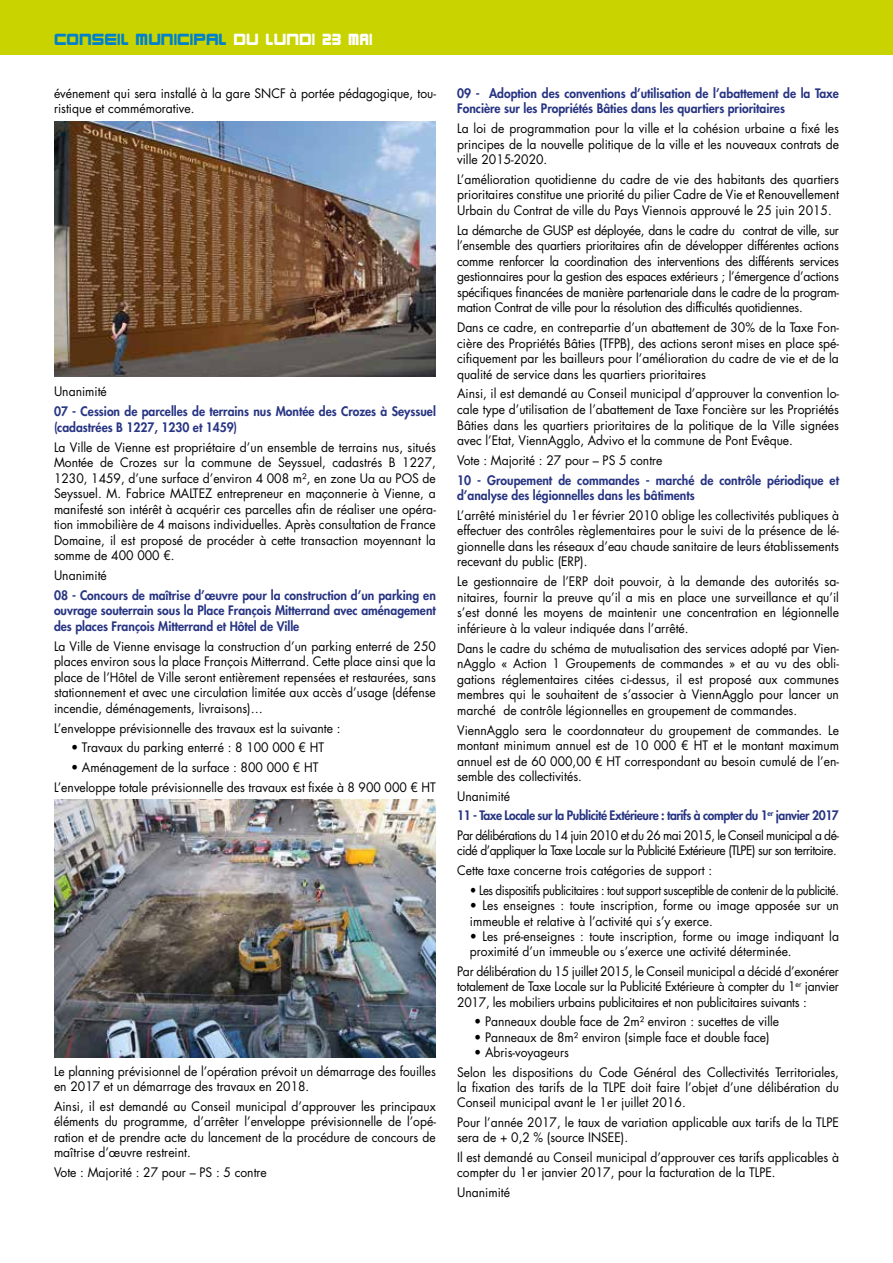
<style>
.page{position:relative;width:893px;height:1263px;background:#fff}
.page>*{position:absolute;margin:0;border:0;box-sizing:border-box;transform-origin:0 0}
.t1{font:700 15px "Karnivore";color:#0081c9}
.t2{font:12.75px/15.6px "Futura Std";color:#000;text-align:justify;scale:.95 1}
.t3{font:800 12.75px/15.6px "Futura Std";color:#283583;scale:.95 1}
.t4{font:12.75px/19.6px "Futura Std";letter-spacing:-.04em;color:#000;scale:.95 1}
.t5{font:12.75px/19.6px "Futura Std";letter-spacing:-.04em;color:#000;scale:.94 1}
.t6{font:12.75px "Futura Std";letter-spacing:-.03em;color:#000;scale:.9 1}
.s1{color:#fff}
.s2{font-weight:800;color:#283583}
</style>
<div class="page">
<div style="left:0;top:0;width:893px;height:54px;background:#c8d300"></div>
<img style="left:54px;top:121px;width:382px;height:255px">
<img style="left:54px;top:799px;width:382px;height:258px">
<p class="t1" style="left:54px;top:28px;width:320px">CONSEIL MUNICIPAL <span class="s1">DU LUNDI 23 maI</span></p>
<p class="t2" style="left:54px;top:86px;width:403px;line-height:15px">événement qui sera installé à la gare SNCF à portée pédagogique, tou&shy;ristique et commémorative.</p>
<p class="t2" style="left:54px;top:384px;width:57px">Unanimité</p>
<p class="t3" style="left:54px;top:404px;width:403px">07 - Cession de parcelles de terrains nus Montée des Crozes à Seyssuel (cadastrées B 1227, 1230 et 1459)</p>
<p class="t2" style="left:54px;top:439px;width:403px">La Ville de Vienne est propriétaire d’un ensemble de terrains nus, situés Montée de Crozes sur la commune de Seyssuel, cadastrés B 1227, 1230, 1459, d’une surface d’environ 4 008 m², en zone Ua au POS de Seyssuel. M. Fabrice MALTEZ entrepreneur en maçonnerie à Vienne, a manifesté son intérêt à acquérir ces parcelles afin de réaliser une opéra&shy;tion immobilière de 4 maisons individuelles. Après consultation de France Domaine, il est proposé de procéder à cette transaction moyennant la somme de 400 000 €.</p>
<p class="t2" style="left:54px;top:568px;width:57px">Unanimité</p>
<p class="t3" style="left:54px;top:587px;width:403px;text-align:justify">08 - Concours de maîtrise d’œuvre pour la construction d’un parking en ouvrage souterrain sous la Place François Mitterrand avec aménagement des places François Mitterrand et Hôtel de Ville</p>
<p class="t2" style="left:54px;top:638px;width:403px">La Ville de Vienne envisage la construction d’un parking enterré de 250 places environ sous la place François Mitterrand. Cette place ainsi que la place de l’Hôtel de Ville seront entièrement repensées et restaurées, sans stationnement et avec une circulation limitée aux accès d’usage (défense incendie, déménagements, livraisons)…</p>
<p class="t2" style="left:54px;top:720px;width:303px">L’enveloppe prévisionnelle des travaux est la suivante :</p>
<p class="t2" style="left:71px;top:740px;width:268px">• Travaux du parking enterré : 8 100 000 € HT</p>
<p class="t2" style="left:54px;top:758px;width:403px;line-height:19.8px;text-indent:17px">• Aménagement de la surface : 800 000 € HT<br>L’enveloppe totale prévisionnelle des travaux est fixée à 8 900 000 € HT</p>
<p class="t2" style="left:54px;top:1063px;width:403px">Le planning prévisionnel de l’opération prévoit un démarrage des fouilles en 2017 et un démarrage des travaux en 2018.</p>
<p class="t2" style="left:54px;top:1098px;width:403px">Ainsi, il est demandé au Conseil municipal d’approuver les principaux éléments du programme, d’arrêter l’enveloppe prévisionnelle de l’opé&shy;ration et de prendre acte du lancement de la procédure de concours de maîtrise d’œuvre restreint.</p>
<p class="t2" style="left:54px;top:1165px;width:226px">Vote : Majorité : 27 pour – PS : 5 contre</p>
<p class="t3" style="left:457px;top:85px;width:403px">09 - Adoption des conventions d’utilisation de l’abattement de la Taxe<br>Foncière sur les Propriétés Bâties dans les quartiers prioritaires</p>
<p class="t2" style="left:457px;top:121px;width:403px">La loi de programmation pour la ville et la cohésion urbaine a fixé les principes de la nouvelle politique de la ville et les nouveaux contrats de ville 2015-2020.</p>
<p class="t2" style="left:457px;top:171px;width:403px">L’amélioration quotidienne du cadre de vie des habitants des quartiers prioritaires constitue une priorité du pilier Cadre de Vie et Renouvellement Urbain du Contrat de ville du Pays Viennois approuvé le 25 juin 2015.</p>
<p class="t2" style="left:457px;top:222px;width:403px">La démarche de GUSP est déployée, dans le cadre du contrat de ville, sur l’ensemble des quartiers prioritaires afin de développer différentes actions comme renforcer la coordination des interventions des différents services gestionnaires pour la gestion des espaces extérieurs ; l’émergence d’actions spécifiques financées de manière partenariale dans le cadre de la program&shy;mation Contrat de ville pour la résolution des difficultés quotidiennes.</p>
<p class="t2" style="left:457px;top:320px;width:403px">Dans ce cadre, en contrepartie d’un abattement de 30% de la Taxe Fon&shy;cière des Propriétés Bâties (TFPB), des actions seront mises en place spé&shy;cifiquement par les bailleurs pour l’amélioration du cadre de vie et de la qualité de service dans les quartiers prioritaires</p>
<p class="t2" style="left:457px;top:386px;width:403px">Ainsi, il est demandé au Conseil municipal d’approuver la convention lo&shy;cale type d’utilisation de l’abattement de Taxe Foncière sur les Propriétés Bâties dans les quartiers prioritaires de la politique de la Ville signées avec l’Etat, ViennAgglo, Advivo et la commune de Pont Evêque.</p>
<p class="t2" style="left:457px;top:452px;width:218px">Vote : Majorité : 27 pour – PS 5 contre</p>
<p class="t3" style="left:457px;top:472px;width:403px">10 - Groupement de commandes - marché de contrôle périodique et d’analyse des légionnelles dans les bâtiments</p>
<p class="t2" style="left:457px;top:508px;width:403px">L’arrêté ministériel du 1er février 2010 oblige les collectivités publiques à effectuer des contrôles règlementaires pour le suivi de la présence de lé&shy;gionnelle dans les réseaux d’eau chaude sanitaire de leurs établissements recevant du public (ERP).</p>
<p class="t2" style="left:457px;top:574px;width:403px">Le gestionnaire de l’ERP doit pouvoir, à la demande des autorités sa&shy;nitaires, fournir la preuve qu’il a mis en place une surveillance et qu’il s’est donné les moyens de maintenir une concentration en légionnelle inférieure à la valeur indiquée dans l’arrêté.</p>
<p class="t2" style="left:457px;top:640px;width:403px">Dans le cadre du schéma de mutualisation des services adopté par Vien&shy;nAgglo « Action 1 Groupements de commandes » et au vu des obli&shy;gations réglementaires citées ci-dessus, il est proposé aux communes membres qui le souhaitent de s’associer à ViennAgglo pour lancer un marché de contrôle légionnelles en groupement de commandes.</p>
<p class="t2" style="left:457px;top:722px;width:403px">ViennAgglo sera le coordonnateur du groupement de commandes. Le montant minimum annuel est de 10 000 € HT et le montant maximum annuel est de 60 000,00 € HT correspondant au besoin cumulé de l’en&shy;semble des collectivités.</p>
<p class="t4" style="left:457px;top:786px;width:403px">Unanimité<br><span class="s2">11 - Taxe Locale sur la Publicité Extérieure : tarifs à compter du 1</span><sup>er</sup> <span class="s2">janvier 2017<br></span>Par délibérations du 14 juin 2010 et du 26 mai 2015, le Conseil municipal a dé-</p>
<p class="t5" style="left:457px;top:841px;width:405px">cidé d’appliquer la Taxe Locale sur la Publicité Extérieure (TLPE) sur son territoire.<br>Cette taxe concerne trois catégories de support :</p>
<p class="t6" style="left:470px;top:882px;width:412px">• Les dispositifs publicitaires : tout support susceptible de contenir de la publicité.</p>
<p class="t2" style="left:470px;top:898px;width:390px">• Les enseignes : toute inscription, forme ou image apposée sur un immeuble et relative à l’activité qui s’y exerce.</p>
<p class="t2" style="left:470px;top:928px;width:390px">• Les pré-enseignes : toute inscription, forme ou image indiquant la proximité d’un immeuble ou s’exerce une activité déterminée.</p>
<p class="t2" style="left:457px;top:963px;width:403px">Par délibération du 15 juillet 2015, le Conseil municipal a décidé d’exonérer totalement de Taxe Locale sur la Publicité Extérieure à compter du 1<sup>er</sup> janvier 2017, les mobiliers urbains publicitaires et non publicitaires suivants :</p>
<p class="t2" style="left:474px;top:1014px;width:323px">• Panneaux double face de 2m² environ : sucettes de ville</p>
<p class="t2" style="left:474px;top:1029px;width:313px">• Panneaux de 8m² environ (simple face et double face)</p>
<p class="t2" style="left:457px;top:1043px;width:403px;line-height:19.6px;text-indent:17px">• Abris-voyageurs<br>Selon les dispositions du Code Général des Collectivités Territoriales,</p>
<p class="t2" style="left:457px;top:1080px;width:403px">la fixation des tarifs de la TLPE doit faire l’objet d’une délibération du<br>Conseil municipal avant le 1er juillet 2016.</p>
<p class="t2" style="left:457px;top:1115px;width:403px">Pour l’année 2017, le taux de variation applicable aux tarifs de la TLPE sera de + 0,2 % (source INSEE).</p>
<p class="t2" style="left:457px;top:1150px;width:403px">Il est demandé au Conseil municipal d’approuver ces tarifs applicables à compter du 1er janvier 2017, pour la facturation de la TLPE.</p>
<p class="t2" style="left:457px;top:1185px;width:57px">Unanimité</p>
</div>
